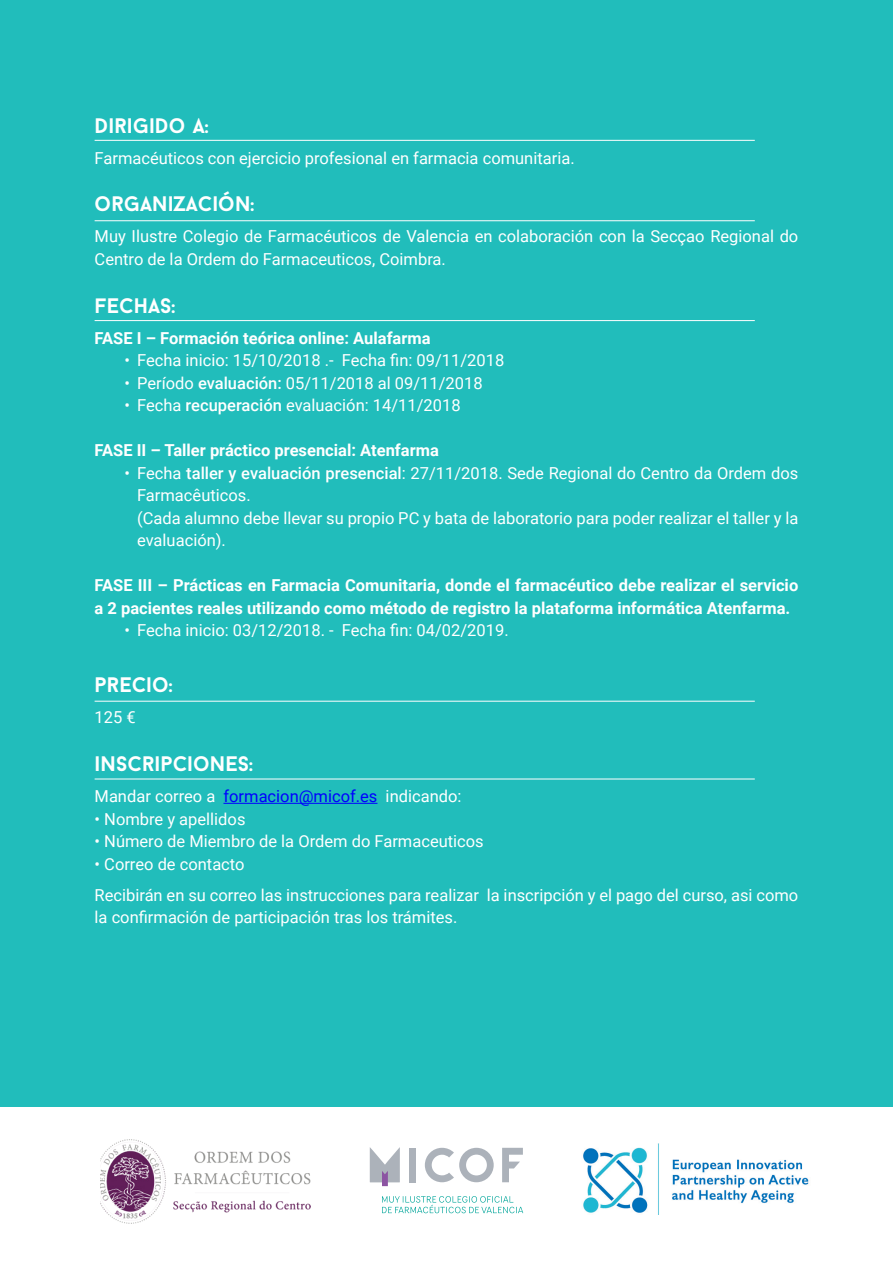
<style>
.page{position:relative;width:893px;height:1263px;background:#fff}
.page>*{position:absolute;margin:0;border:0;box-sizing:border-box;transform-origin:0 0}
.t1{font:700 21px "Baron Neue";color:#fff}
.t2{font:16.5px/22.5px "Roboto";color:#fff}
.t3{font:700 16.5px/22.5px "Roboto";color:#fff}
.s1{font-weight:500}
.s2{color:#00f}
</style>
<div class="page">
<div style="left:0;top:0;width:893px;height:1106px;background:#21bdbb"></div>
<hr style="left:223px;top:803px;width:154px;height:1px;background:#00f">
<hr style="left:95px;top:140px;width:660px;height:1px;background:#fff">
<hr style="left:95px;top:220px;width:660px;height:1px;background:#fff">
<hr style="left:95px;top:320px;width:660px;height:1px;background:#fff">
<hr style="left:95px;top:701px;width:660px;height:1px;background:#fff">
<hr style="left:95px;top:779px;width:660px;height:1px;background:#fff">
<svg style="left:382px;top:1196px;width:141px;height:17px"></svg>
<svg style="left:370px;top:1147px;width:30px;height:39px"></svg>
<svg style="left:502px;top:1148px;width:21px;height:34px"></svg>
<svg style="left:425px;top:1148px;width:69px;height:34px"></svg>
<div style="left:410px;top:1148px;width:6px;height:34px;background:#acb2ba"></div>
<img style="left:583px;top:1144px;width:226px;height:70px">
<img style="left:100px;top:1139px;width:211px;height:84px">
<p class="t1" style="left:95px;top:112px;width:116px">DIRIGIDO A:</p>
<p class="t2" style="left:95px;top:146px;width:482px">Farmacéuticos con ejercicio profesional en farmacia comunitaria.</p>
<p class="t1" style="left:95px;top:191px;width:161px">ORGANIZACIÓN:</p>
<p class="t2" style="left:95px;top:225px;width:705px">Muy Ilustre Colegio de Farmacéuticos de Valencia en colaboración con la Secçao Regional do<br>Centro de la Ordem do Farmaceuticos, Coimbra.</p>
<p class="t1" style="left:95px;top:292px;width:82px">FECHAS:</p>
<p class="t3" style="left:95px;top:326px;width:337px">FASE I – Formación teórica online: Aulafarma</p>
<p class="t2" style="left:124px;top:348px;width:381px">• Fecha inicio: 15/10/2018 .- Fecha fin: 09/11/2018</p>
<p class="t2" style="left:124px;top:371px;width:360px">• Período <span class="s1">evaluación:</span> 05/11/2018 al 09/11/2018</p>
<p class="t2" style="left:124px;top:393px;width:338px">• Fecha <span class="s1">recuperación</span> evaluación: 14/11/2018</p>
<p class="t3" style="left:95px;top:438px;width:346px">FASE II – Taller práctico presencial: Atenfarma</p>
<p class="t2" style="left:137px;top:461px;width:663px;text-indent:-13px">• Fecha <span class="s1">taller y evaluación presencial</span>: 27/11/2018. Sede Regional do Centro da Ordem dos<br>Farmacêuticos.</p>
<p class="t2" style="left:137px;top:506px;width:663px">(Cada alumno debe llevar su propio PC y bata de laboratorio para poder realizar el taller y la evaluación).</p>
<p class="t3" style="left:95px;top:573px;width:705px">FASE III – Prácticas en Farmacia Comunitaria, donde el farmacéutico debe realizar el servicio a 2 pacientes reales utilizando como método de registro la plataforma informática Atenfarma.</p>
<p class="t2" style="left:124px;top:618px;width:386px">• Fecha inicio: 03/12/2018. - Fecha fin: 04/02/2019.</p>
<p class="t1" style="left:95px;top:672px;width:80px">PRECIO:</p>
<p class="t2" style="left:95px;top:706px;width:43px">125 €</p>
<p class="t1" style="left:95px;top:750px;width:160px">INSCRIPCIONES:</p>
<p class="t2" style="left:95px;top:784px;width:368px">Mandar correo a <span class="s2">formacion@micof.es</span> indicando:</p>
<p class="t2" style="left:95px;top:807px;width:152px">• Nombre y apellidos</p>
<p class="t2" style="left:95px;top:829px;width:391px">• Número de Miembro de la Ordem do Farmaceuticos</p>
<p class="t2" style="left:95px;top:852px;width:151px">• Correo de contacto</p>
<p class="t2" style="left:95px;top:883px;width:705px">Recibirán en su correo las instrucciones para realizar la inscripción y el pago del curso, asi como la confirmación de participación tras los trámites.</p>
</div>
